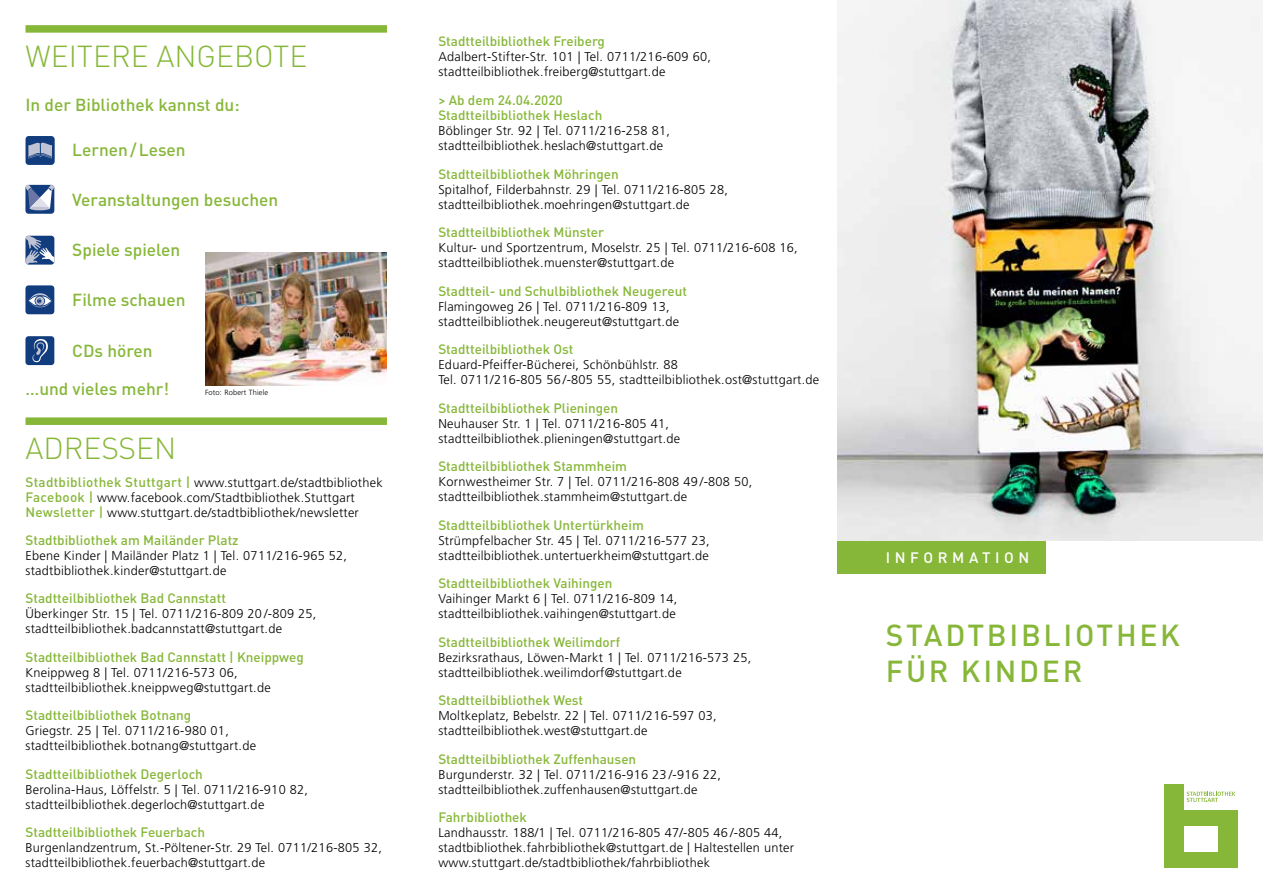
<style>
.page{position:relative;width:1263px;height:893px;background:#fff}
.page>*{position:absolute;margin:0;border:0;box-sizing:border-box;transform-origin:0 0}
.t1{font:500 30px/36px "DIN Pro";letter-spacing:.09em;color:#87b739}
.t2{font:300 30px "DIN";color:#87b739}
.t3{font:500 17.25px "DIN";color:#87b739}
.t4{font:500 15px "DIN Pro";letter-spacing:.31em;color:#fff}
.t5{font:500 13.5px/15.8px "DIN Pro";color:#87b739}
.t6{font:300 12.75px/15px "Frutiger";letter-spacing:.02em;color:#000}
.t7{font:300 7.5px "Frutiger";letter-spacing:.02em;color:#000}
.s1{font-family:"DIN Pro";font-weight:500;font-size:13.5px;color:#87b739}
</style>
<div class="page">
<div style="left:26px;top:417px;width:361px;height:8px;background:#87b739"></div>
<div style="left:26px;top:25px;width:361px;height:8px;background:#87b739"></div>
<div style="left:26px;top:136px;width:29px;height:29px;background:#113c7d;border-radius:3px"></div>
<svg style="left:28px;top:142px;width:24px;height:16px"></svg>
<svg style="left:25px;top:185px;width:29px;height:29px"></svg>
<hr style="left:30px;top:206px;width:20px;height:4px;background:#c0c3d3;border-radius:50%">
<svg style="left:25px;top:185px;width:29px;height:23px"></svg>
<svg style="left:25px;top:236px;width:29px;height:29px"></svg>
<svg style="left:25px;top:236px;width:29px;height:28px"></svg>
<div style="left:25px;top:285px;width:29px;height:29px;background:#113c7d;border-radius:3px"></div>
<svg style="left:28px;top:293px;width:24px;height:14px"></svg>
<div style="left:25px;top:336px;width:29px;height:29px;background:#113c7d;border-radius:3px"></div>
<svg style="left:32px;top:339px;width:16px;height:24px"></svg>
<img style="left:205px;top:252px;width:182px;height:133px">
<div style="left:838px;top:540px;width:208px;height:34px;background:#87b739"></div>
<div style="left:1164px;top:784px;width:20px;height:83px;background:#87b739"></div>
<div style="left:1184px;top:810px;width:53px;height:16px;background:#87b739"></div>
<div style="left:1218px;top:810px;width:19px;height:57px;background:#87b739"></div>
<div style="left:1164px;top:852px;width:56px;height:15px;background:#87b739"></div>
<svg style="left:1187px;top:792px;width:48px;height:10px"></svg>
<img style="left:838px;top:0;width:425px;height:540px">
<h1 class="t2" style="left:26px;top:37px;width:283px">WEITERE ANGEBOTE</h1>
<h2 class="t3" style="left:26px;top:94px;width:216px">In der Bibliothek kannst du:</h2>
<h2 class="t3" style="left:72px;top:138px;width:115px">Lernen/Lesen</h2>
<h2 class="t3" style="left:72px;top:189px;width:208px">Veranstaltungen besuchen</h2>
<h2 class="t3" style="left:72px;top:239px;width:109px">Spiele spielen</h2>
<h2 class="t3" style="left:72px;top:289px;width:115px">Filme schauen</h2>
<h2 class="t3" style="left:72px;top:339px;width:82px">CDs hören</h2>
<h2 class="t3" style="left:26px;top:378px;width:145px">…und vieles mehr!</h2>
<p class="t7" style="left:205px;top:388px;width:65px">Foto: Robert Thiele</p>
<h1 class="t2" style="left:26px;top:430px;width:152px">ADRESSEN</h1>
<p class="t6" style="left:26px;top:475px;width:359px"><span class="s1">Stadtbibliothek Stuttgart |</span> www.stuttgart.de/stadtbibliothek<br><span class="s1">Facebook |</span> www.facebook.com/Stadtbibliothek.Stuttgart<br><span class="s1">Newsletter |</span> www.stuttgart.de/stadtbibliothek/newsletter</p>
<p class="t5" style="left:26px;top:532px;width:215px">Stadtbibliothek am Mailänder Platz</p>
<p class="t6" style="left:26px;top:549px;width:323px">Ebene Kinder | Mailänder Platz 1 | Tel. 0711/216-965 52, stadtbibliothek.kinder@stuttgart.de</p>
<p class="t5" style="left:26px;top:590px;width:202px">Stadtteilbibliothek Bad Cannstatt</p>
<p class="t6" style="left:26px;top:607px;width:292px">Überkinger Str. 15 | Tel. 0711/216-809 20 /-809 25, stadtteilbibliothek.badcannstatt@stuttgart.de</p>
<p class="t5" style="left:26px;top:649px;width:280px">Stadtteilbibliothek Bad Cannstatt | Kneippweg</p>
<p class="t6" style="left:26px;top:665px;width:247px">Kneippweg 8 | Tel. 0711/216-573 06, stadtteilbibliothek.kneippweg@stuttgart.de</p>
<p class="t5" style="left:26px;top:707px;width:167px">Stadtteilbibliothek Botnang</p>
<p class="t6" style="left:26px;top:724px;width:232px">Griegstr. 25 | Tel. 0711/216-980 01, stadtteilbibliothek.botnang@stuttgart.de</p>
<p class="t5" style="left:26px;top:766px;width:179px">Stadtteilbibliothek Degerloch</p>
<p class="t6" style="left:26px;top:782px;width:284px">Berolina-Haus, Löffelstr. 5 | Tel. 0711/216-910 82, stadtteilbibliothek.degerloch@stuttgart.de</p>
<p class="t5" style="left:26px;top:824px;width:181px">Stadtteilbibliothek Feuerbach</p>
<p class="t6" style="left:26px;top:841px;width:358px">Burgenlandzentrum, St.-Pöltener-Str. 29 Tel. 0711/216-805 32, stadtteilbibliothek.feuerbach@stuttgart.de</p>
<p class="t5" style="left:438px;top:33px;width:168px">Stadtteilbibliothek Freiberg</p>
<p class="t6" style="left:438px;top:49px;width:274px">Adalbert-Stifter-Str. 101 | Tel. 0711/216-609 60, stadtteilbibliothek.freiberg@stuttgart.de</p>
<p class="t5" style="left:438px;top:91px;width:165px">&gt; Ab dem 24.04.2020<br>Stadtteilbibliothek Heslach</p>
<p class="t6" style="left:438px;top:124px;width:233px">Böblinger Str. 92 | Tel. 0711/216-258 81, stadtteilbibliothek.heslach@stuttgart.de</p>
<p class="t5" style="left:438px;top:166px;width:182px">Stadtteilbibliothek Möhringen</p>
<p class="t6" style="left:438px;top:182px;width:291px">Spitalhof, Filderbahnstr. 29 | Tel. 0711/216-805 28, stadtteilbibliothek.moehringen@stuttgart.de</p>
<p class="t5" style="left:438px;top:224px;width:167px">Stadtteilbibliothek Münster</p>
<p class="t6" style="left:438px;top:241px;width:361px">Kultur- und Sportzentrum, Moselstr. 25 | Tel. 0711/216-608 16, stadtteilbibliothek.muenster@stuttgart.de</p>
<p class="t5" style="left:438px;top:283px;width:250px">Stadtteil- und Schulbibliothek Neugereut</p>
<p class="t6" style="left:438px;top:299px;width:242px">Flamingoweg 26 | Tel. 0711/216-809 13, stadtteilbibliothek.neugereut@stuttgart.de</p>
<p class="t5" style="left:438px;top:341px;width:137px">Stadtteilbibliothek Ost</p>
<p class="t6" style="left:438px;top:358px;width:382px">Eduard-Pfeiffer-Bücherei, Schönbühlstr. 88<br>Tel. 0711/216-805 56 /-805 55, stadtteilbibliothek.ost@stuttgart.de</p>
<p class="t5" style="left:438px;top:400px;width:181px">Stadtteilbibliothek Plieningen</p>
<p class="t6" style="left:438px;top:416px;width:243px">Neuhauser Str. 1 | Tel. 0711/216-805 41, stadtteilbibliothek.plieningen@stuttgart.de</p>
<p class="t5" style="left:438px;top:458px;width:190px">Stadtteilbibliothek Stammheim</p>
<p class="t6" style="left:438px;top:475px;width:315px">Kornwestheimer Str. 7 | Tel. 0711/216-808 49 /-808 50, stadtteilbibliothek.stammheim@stuttgart.de</p>
<p class="t5" style="left:438px;top:517px;width:207px">Stadtteilbibliothek Untertürkheim</p>
<p class="t6" style="left:438px;top:533px;width:273px">Strümpfelbacher Str. 45 | Tel. 0711/216-577 23, stadtteilbibliothek.untertuerkheim@stuttgart.de</p>
<p class="t5" style="left:438px;top:575px;width:176px">Stadtteilbibliothek Vaihingen</p>
<p class="t6" style="left:438px;top:592px;width:241px">Vaihinger Markt 6 | Tel. 0711/216-809 14, stadtteilbibliothek.vaihingen@stuttgart.de</p>
<p class="t5" style="left:438px;top:634px;width:183px">Stadtteilbibliothek Weilimdorf</p>
<p class="t6" style="left:438px;top:650px;width:314px">Bezirksrathaus, Löwen-Markt 1 | Tel. 0711/216-573 25, stadtteilbibliothek.weilimdorf@stuttgart.de</p>
<p class="t5" style="left:438px;top:692px;width:146px">Stadtteilbibliothek West</p>
<p class="t6" style="left:438px;top:709px;width:280px">Moltkeplatz, Bebelstr. 22 | Tel. 0711/216-597 03, stadtteilbibliothek.west@stuttgart.de</p>
<p class="t5" style="left:438px;top:751px;width:199px">Stadtteilbibliothek Zuffenhausen</p>
<p class="t6" style="left:438px;top:767px;width:284px">Burgunderstr. 32 | Tel. 0711/216-916 23 /-916 22, stadtteilbibliothek.zuffenhausen@stuttgart.de</p>
<p class="t5" style="left:438px;top:809px;width:90px">Fahrbibliothek</p>
<p class="t6" style="left:438px;top:826px;width:357px">Landhausstr. 188/1 | Tel. 0711/216-805 47/-805 46 /-805 44, stadtbibliothek.fahrbibliothek@stuttgart.de | Haltestellen unter www.stuttgart.de/stadtbibliothek/fahrbibliothek</p>
<p class="t4" style="left:886px;top:547px;width:145px">INFORMATION</p>
<h1 class="t1" style="left:886px;top:616px;width:296px">STADTBIBLIOTHEK<br>FÜR KINDER</h1>
</div>
